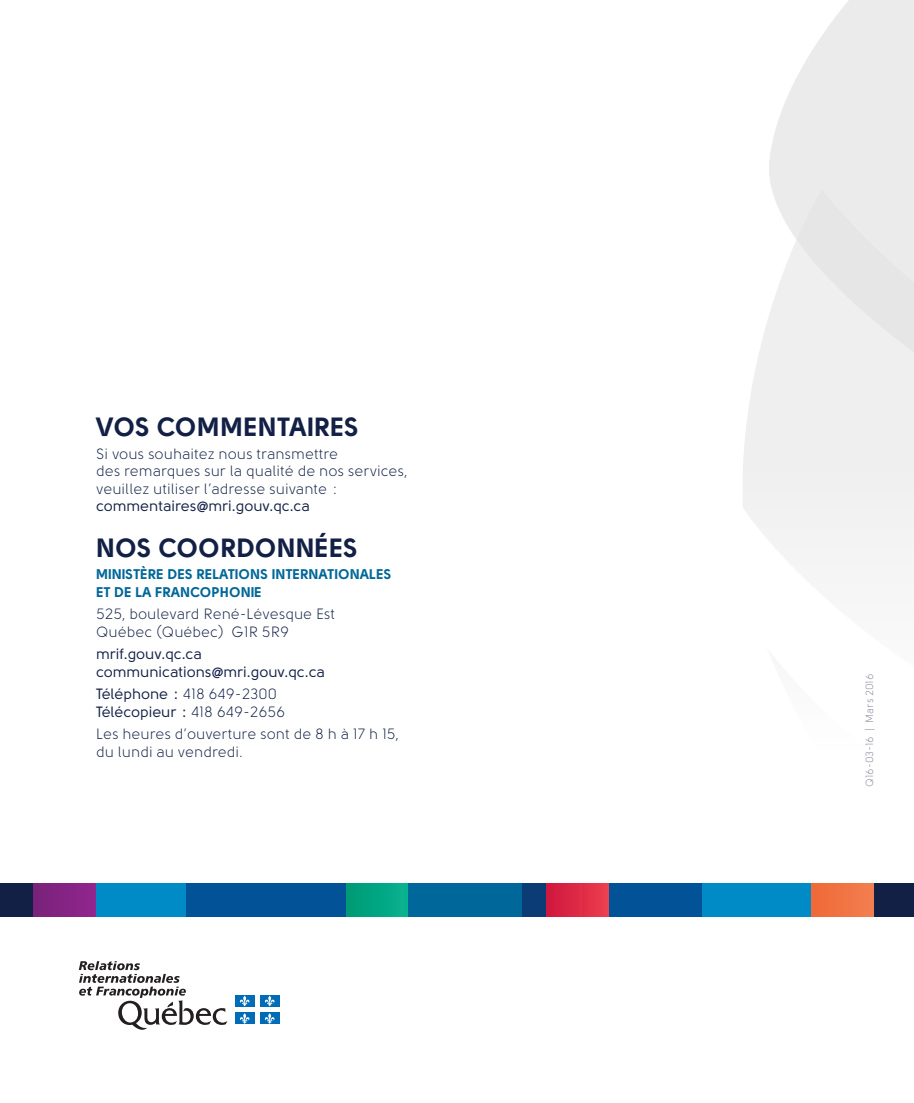
<style>
.page{position:relative;width:914px;height:1103px;background:#fff}
.page>*{position:absolute;margin:0;border:0;box-sizing:border-box;transform-origin:0 0}
.t1{font:26.25px "Solomon Sans Bold";letter-spacing:.01em;color:#122046}
.t2{font:14.88px/17.5px "Solomon Sans Book";color:#122046}
.t3{font:14.88px/17.5px "Solomon Sans Normal";color:#122046}
.t4{font:14px/17.5px "Solomon Sans Bold";color:#00679a}
.t5{font:10.5px "Solomon Sans Book";color:#868499}
.s1{font-family:"Solomon Sans Normal"}
.s2{font-family:"Solomon Sans Book"}
</style>
<div class="page">
<div style="left:0;top:883px;width:34px;height:33px;background:#122046"></div>
<div style="left:185px;top:883px;width:161px;height:33px;background:#015296"></div>
<div style="left:95px;top:883px;width:90px;height:33px;background:#008ac6"></div>
<div style="left:407px;top:883px;width:115px;height:33px;background:#00679a"></div>
<div style="left:522px;top:883px;width:25px;height:33px;background:#0c3c75"></div>
<div style="left:608px;top:883px;width:94px;height:33px;background:#015296"></div>
<div style="left:702px;top:883px;width:109px;height:33px;background:#008ac6"></div>
<div style="left:873px;top:883px;width:41px;height:33px;background:#122046"></div>
<div style="left:34px;top:883px;width:61px;height:33px;background:#852484"></div>
<div style="left:811px;top:883px;width:62px;height:33px;background:#f17343"></div>
<div style="left:546px;top:883px;width:62px;height:33px;background:linear-gradient(to right,#cf163d,#ec3e4e)"></div>
<div style="left:346px;top:883px;width:62px;height:33px;background:linear-gradient(to right,#009974,#08b28f)"></div>
<svg style="left:79px;top:961px;width:148px;height:69px"></svg>
<div style="left:235px;top:995px;width:19px;height:11px;background:#006bb6"></div>
<svg style="left:239px;top:995px;width:11px;height:11px"></svg>
<div style="left:260px;top:995px;width:19px;height:11px;background:#006bb6"></div>
<svg style="left:264px;top:995px;width:11px;height:11px"></svg>
<div style="left:235px;top:1012px;width:19px;height:12px;background:#006bb6"></div>
<svg style="left:239px;top:1013px;width:11px;height:10px"></svg>
<div style="left:260px;top:1012px;width:19px;height:12px;background:#006bb6"></div>
<svg style="left:264px;top:1013px;width:11px;height:10px"></svg>
<h2 class="t1" style="left:96px;top:411px;width:264px">VOS COMMENTAIRES</h2>
<p class="t2" style="left:96px;top:445px;width:313px">Si vous souhaitez nous transmettre<br>des remarques sur la qualité de nos services, veuillez utiliser l’adresse suivante : <span class="s1">commentaires@mri.gouv.qc.ca</span></p>
<h2 class="t1" style="left:96px;top:532px;width:263px">NOS COORDONNÉES</h2>
<h3 class="t4" style="left:96px;top:565px;width:297px">MINISTÈRE DES RELATIONS INTERNATIONALES<br>ET DE LA FRANCOPHONIE</h3>
<p class="t2" style="left:96px;top:605px;width:240px">525, boulevard René-Lévesque Est<br>Québec (Québec) G1R 5R9</p>
<p class="t3" style="left:96px;top:645px;width:230px">mrif.gouv.qc.ca communications@mri.gouv.qc.ca</p>
<p class="t3" style="left:96px;top:685px;width:191px">Téléphone : <span class="s2">418 649-2300<br></span>Télécopieur : <span class="s2">418 649-2656</span></p>
<p class="t2" style="left:96px;top:725px;width:304px">Les heures d’ouverture sont de 8 h à 17 h 15, du lundi au vendredi.</p>
<p class="t5" style="left:863px;top:787px;width:115px;rotate:-90deg">Q16-03-16 | Mars 2016</p>
</div>
